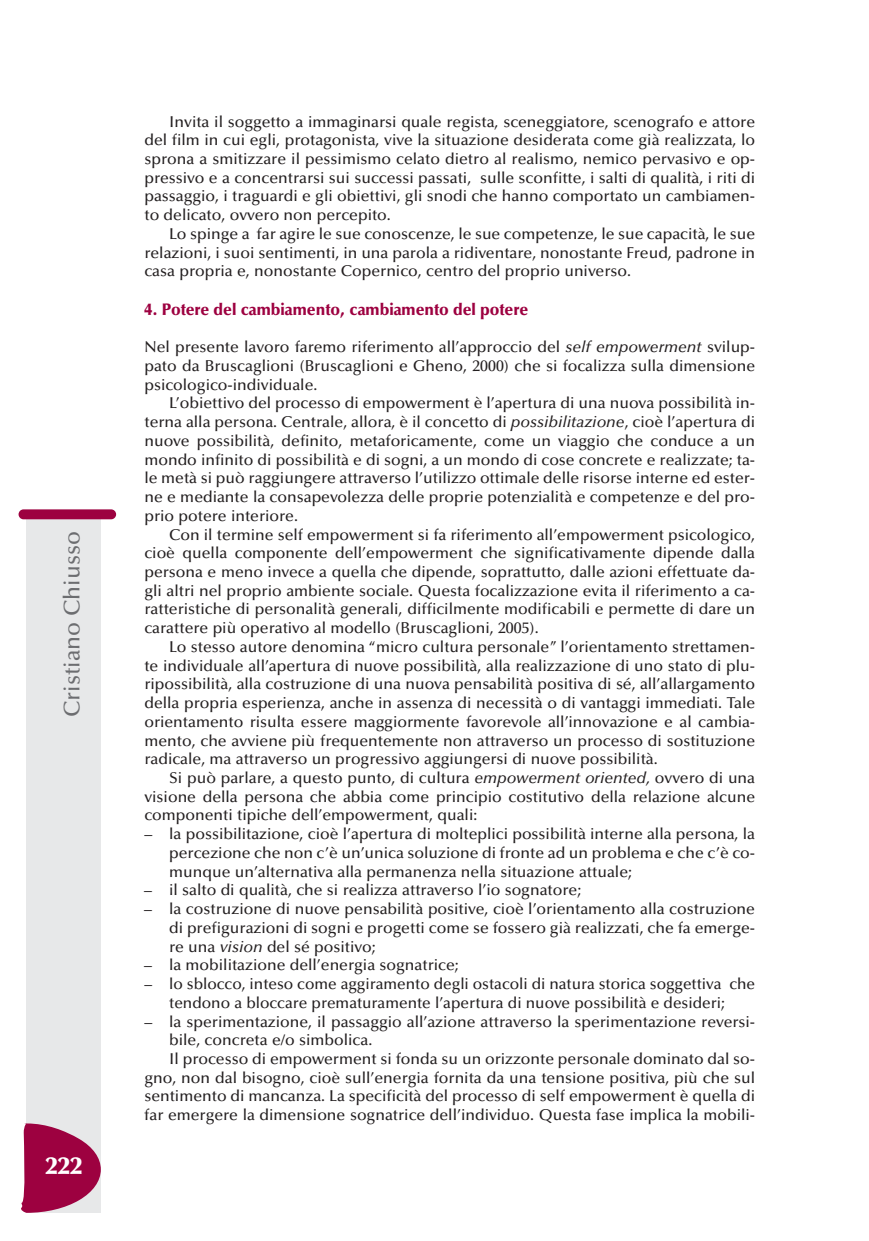
<style>
.page{position:relative;width:869px;height:1241px;background:#fff}
.page>*{position:absolute;margin:0;border:0;box-sizing:border-box;transform-origin:0 0}
.t1{font:900 24.5px "Optima";color:#fff}
.t2{font:500 22.75px "Optima";color:#6c6d70}
.t3{font:900 16.62px "Optima";color:#9d0140;scale:.95 1}
.t4{font:500 15.75px/18.7px "Optima";color:#231f20;text-align:justify}
.s1{font-style:italic}
</style>
<div class="page">
<div style="left:27px;top:517px;width:74px;height:695px;background:#e7e8e9"></div>
<div style="left:19px;top:509px;width:97px;height:10px;background:#9d0140;border-radius:5px"></div>
<svg style="left:21px;top:1122px;width:80px;height:90px"></svg>
<h2 class="t2" style="left:63px;top:717px;width:187px;rotate:-90deg">Cristiano Chiusso</h2>
<h1 class="t1" style="left:45px;top:1155px;width:38px">222</h1>
<p class="t4" style="left:144px;top:113px;width:612px;text-indent:25px">Invita il soggetto a immaginarsi quale regista, sceneggiatore, scenografo e attore del film in cui egli, protagonista, vive la situazione desiderata come già realizzata, lo sprona a smitizzare il pessimismo celato dietro al realismo, nemico pervasivo e op&shy;pressivo e a concentrarsi sui successi passati, sulle sconfitte, i salti di qualità, i riti di passaggio, i traguardi e gli obiettivi, gli snodi che hanno comportato un cambiamen&shy;to delicato, ovvero non percepito.</p>
<p class="t4" style="left:144px;top:226px;width:612px;text-indent:25px">Lo spinge a far agire le sue conoscenze, le sue competenze, le sue capacità, le sue relazioni, i suoi sentimenti, in una parola a ridiventare, nonostante Freud, padrone in casa propria e, nonostante Copernico, centro del proprio universo.</p>
<p class="t3" style="left:144px;top:302px;width:405px">4. Potere del cambiamento, cambiamento del potere</p>
<p class="t4" style="left:144px;top:339px;width:612px">Nel presente lavoro faremo riferimento all’approccio del <span class="s1">self empowerment</span> svilup&shy;pato da Bruscaglioni (Bruscaglioni e Gheno, 2000) che si focalizza sulla dimensione psicologico-individuale.</p>
<p class="t4" style="left:144px;top:395px;width:612px;text-indent:25px">L’obiettivo del processo di empowerment è l’apertura di una nuova possibilità in&shy;terna alla persona. Centrale, allora, è il concetto di <span class="s1">possibilitazione</span>, cioè l’apertura di nuove possibilità, definito, metaforicamente, come un viaggio che conduce a un mondo infinito di possibilità e di sogni, a un mondo di cose concrete e realizzate; ta&shy;le metà si può raggiungere attraverso l’utilizzo ottimale delle risorse interne ed ester&shy;ne e mediante la consapevolezza delle proprie potenzialità e competenze e del pro&shy;prio potere interiore.</p>
<p class="t4" style="left:144px;top:526px;width:612px;text-indent:25px">Con il termine self empowerment si fa riferimento all’empowerment psicologico, cioè quella componente dell’empowerment che significativamente dipende dalla persona e meno invece a quella che dipende, soprattutto, dalle azioni effettuate da&shy;gli altri nel proprio ambiente sociale. Questa focalizzazione evita il riferimento a ca&shy;ratteristiche di personalità generali, difficilmente modificabili e permette di dare un carattere più operativo al modello (Bruscaglioni, 2005).</p>
<p class="t4" style="left:144px;top:638px;width:612px;text-indent:25px">Lo stesso autore denomina “micro cultura personale” l’orientamento strettamen&shy;te individuale all’apertura di nuove possibilità, alla realizzazione di uno stato di plu&shy;ripossibilità, alla costruzione di una nuova pensabilità positiva di sé, all’allargamento della propria esperienza, anche in assenza di necessità o di vantaggi immediati. Tale orientamento risulta essere maggiormente favorevole all’innovazione e al cambia&shy;mento, che avviene più frequentemente non attraverso un processo di sostituzione radicale, ma attraverso un progressivo aggiungersi di nuove possibilità.</p>
<p class="t4" style="left:144px;top:769px;width:612px;text-indent:25px">Si può parlare, a questo punto, di cultura <span class="s1">empowerment oriented,</span> ovvero di una visione della persona che abbia come principio costitutivo della relazione alcune componenti tipiche dell’empowerment, quali:</p>
<p class="t4" style="left:169px;top:826px;width:587px;text-indent:-25px">– la possibilitazione, cioè l’apertura di molteplici possibilità interne alla persona, la percezione che non c’è un’unica soluzione di fronte ad un problema e che c’è co&shy;munque un’alternativa alla permanenza nella situazione attuale;</p>
<p class="t4" style="left:144px;top:882px;width:438px">– il salto di qualità, che si realizza attraverso l’io sognatore;</p>
<p class="t4" style="left:169px;top:900px;width:587px;text-indent:-25px">– la costruzione di nuove pensabilità positive, cioè l’orientamento alla costruzione di prefigurazioni di sogni e progetti come se fossero già realizzati, che fa emerge&shy;re una <span class="s1">vision</span> del sé positivo;</p>
<p class="t4" style="left:144px;top:957px;width:316px">– la mobilitazione dell’energia sognatrice;</p>
<p class="t4" style="left:144px;top:975px;width:612px;text-align:center">– lo sblocco, inteso come aggiramento degli ostacoli di natura storica soggettiva che tendono a bloccare prematuramente l’apertura di nuove possibilità e desideri;</p>
<p class="t4" style="left:144px;top:1013px;width:612px">– la sperimentazione, il passaggio all’azione attraverso la sperimentazione reversi-</p>
<p class="t4" style="left:169px;top:1031px;width:204px">bile, concreta e/o simbolica.</p>
<p class="t4" style="left:169px;top:1050px;width:587px">Il processo di empowerment si fonda su un orizzonte personale dominato dal so-</p>
<p class="t4" style="left:144px;top:1069px;width:612px">gno, non dal bisogno, cioè sull’energia fornita da una tensione positiva, più che sul</p>
<p class="t4" style="left:144px;top:1088px;width:612px">sentimento di mancanza. La specificità del processo di self empowerment è quella di</p>
<p class="t4" style="left:144px;top:1106px;width:612px">far emergere la dimensione sognatrice dell’individuo. Questa fase implica la mobili-</p>
</div>
